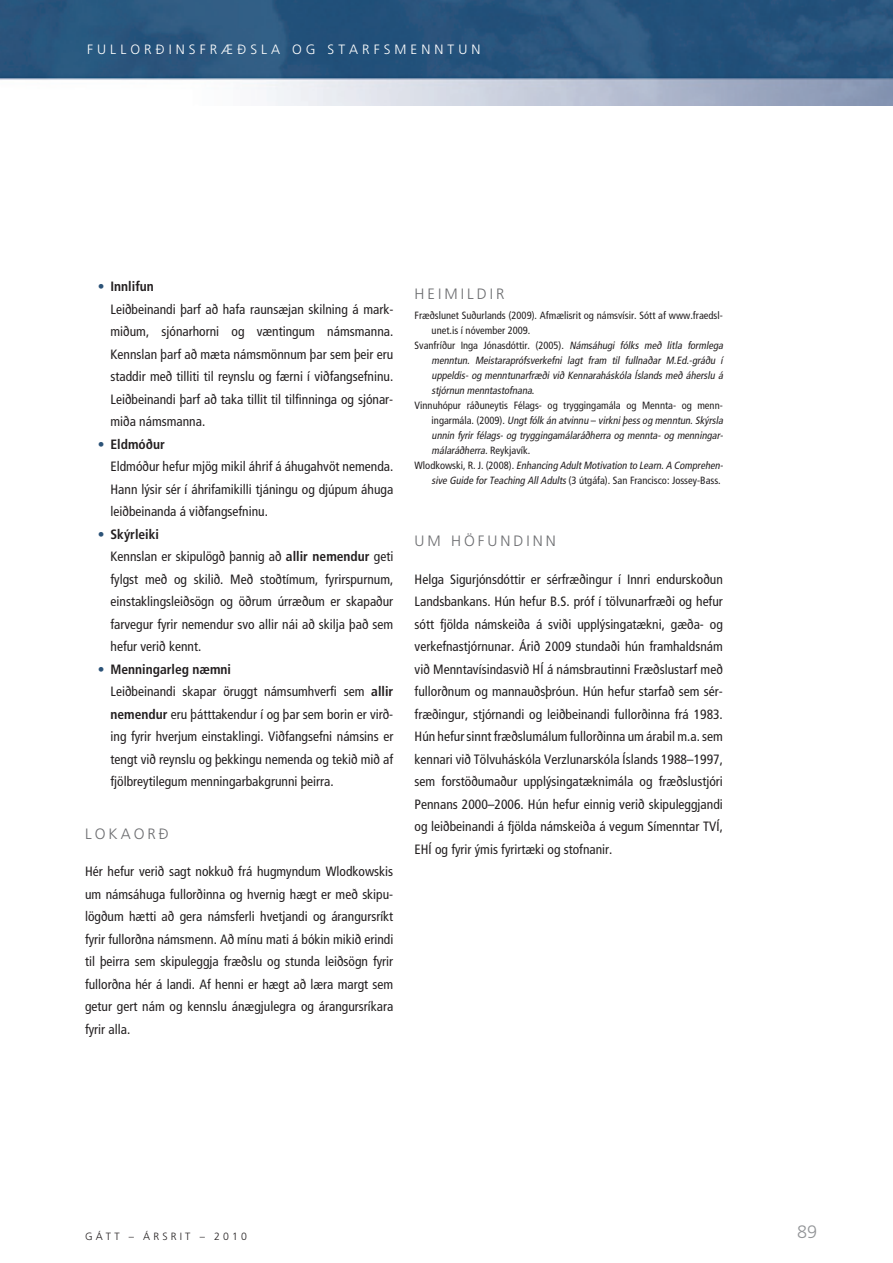
<style>
.page{position:relative;width:893px;height:1263px;background:#fff}
.page>*{position:absolute;margin:0;border:0;box-sizing:border-box;transform-origin:0 0}
.t1{font:300 18px "Frutiger";color:#939598}
.t2{font:300 15px "Frutiger";letter-spacing:.2em;color:#6c6d70}
.t3{font:condensed 13.5px/22.5px "Frutiger";color:#231f20}
.t4{font:300 13.5px "Frutiger";color:#fff}
.t5{font:italic condensed 10.5px "Frutiger";color:#231f20}
.t6{font:condensed 10.5px "Frutiger";color:#231f20}
.t7{font:300 10.5px "Frutiger";letter-spacing:.3em;color:#231f20}
.s1{color:#2c5378}
.s2{font-weight:700}
.s3{font-style:italic}
.s4{font-style:normal}
</style>
<div class="page">
<img style="left:0;top:0;width:893px;height:105px">
<p class="t4" style="left:87px;top:42px;width:21px">F ULL</p>
<p class="t4" style="left:130px;top:42px;width:27px">O RÐINSFRÆÐSLA</p>
<p class="t4" style="left:292px;top:42px;width:49px">O G STARFSMENNTUN</p>
<p class="t3" style="left:111px;top:275px;width:284px;text-indent:-13px"><span class="s1">•</span> <span class="s2">Innlifun<br></span>Leiðbeinandi þarf að hafa raunsæjan skilning á mark&shy;miðum, sjónarhorni og væntingum námsmanna.<br>Kennslan þarf að mæta námsmönnum þar sem þeir eru staddir með tilliti til reynslu og færni í viðfangsefninu.<br>Leiðbeinandi þarf að taka tillit til tilfinninga og sjónar&shy;miða námsmanna.</p>
<p class="t3" style="left:111px;top:433px;width:284px;text-indent:-13px"><span class="s1">•</span> <span class="s2">Eldmóður<br></span>Eldmóður hefur mjög mikil áhrif á áhugahvöt nemenda.<br>Hann lýsir sér í áhrifamikilli tjáningu og djúpum áhuga leiðbeinanda á viðfangsefninu.</p>
<p class="t3" style="left:111px;top:523px;width:284px;text-indent:-13px"><span class="s1">•</span> <span class="s2">Skýrleiki<br></span>Kennslan er skipulögð þannig að <span class="s2">allir nemendur</span> geti fylgst með og skilið. Með stoðtímum, fyrirspurnum, einstaklingsleiðsögn og öðrum úrræðum er skapaður farvegur fyrir nemendur svo allir nái að skilja það sem hefur verið kennt.</p>
<p class="t3" style="left:111px;top:658px;width:284px;text-indent:-13px"><span class="s1">•</span> <span class="s2">Menningarleg næmni<br></span>Leiðbeinandi skapar öruggt námsumhverfi sem <span class="s2">allir nemendur</span> eru þátttakendur í og þar sem borin er virð&shy;ing fyrir hverjum einstaklingi. Viðfangsefni námsins er tengt við reynslu og þekkingu nemenda og tekið mið af fjölbreytilegum menningarbakgrunni þeirra.</p>
<p class="t2" style="left:85px;top:825px;width:74px">LOKA ORÐ</p>
<p class="t3" style="left:85px;top:860px;width:310px;text-align:justify">Hér hefur verið sagt nokkuð frá hugmyndum Wlodkowskis um námsáhuga fullorðinna og hvernig hægt er með skipu&shy;lögðum hætti að gera námsferli hvetjandi og árangursríkt fyrir fullorðna námsmenn. Að mínu mati á bókin mikið erindi til þeirra sem skipuleggja fræðslu og stunda leiðsögn fyrir fullorðna hér á landi. Af henni er hægt að læra margt sem getur gert nám og kennslu ánægjulegra og árangursríkara fyrir alla.</p>
<p class="t2" style="left:415px;top:285px;width:23px">HEIMIL</p>
<p class="t2" style="left:477px;top:285px;width:21px">DIR</p>
<p class="t6" style="left:415px;top:309px;width:310px">Fræðslunet Suðurlands (2009). Afmælisrit og námsvísir. Sótt af www.fraedsl-</p>
<p class="t6" style="left:432px;top:324px;width:100px">unet.is í nóvember 2009.</p>
<p class="t6" style="left:415px;top:339px;width:312px">Svanfríður Inga Jónasdóttir. (2005). <span class="s3">Námsáhugi fólks með litla formlega</span></p>
<p class="t5" style="left:432px;top:354px;width:295px">menntun. Meistaraprófsverkefni lagt fram til fullnaðar M.Ed.-gráðu í</p>
<p class="t5" style="left:432px;top:369px;width:295px">uppeldis- og menntunarfræði við Kennaraháskóla Íslands með áherslu á</p>
<p class="t5" style="left:432px;top:384px;width:104px">stjórnun menntastofnana<span class="s4">.</span></p>
<p class="t6" style="left:415px;top:399px;width:310px">Vinnuhópur ráðuneytis Félags- og tryggingamála og Mennta- og menn-</p>
<p class="t5" style="left:432px;top:414px;width:295px"><span class="s4">i n g a r m á l a . ( 2 0 0 9 ) .</span> Ungtfólk án atvinnu <span class="s4">–</span> virkniþessog menntun.Skýrsla</p>
<p class="t5" style="left:432px;top:429px;width:295px">unnin fyrir félags- og tryggingamálaráðherra og mennta- og menningar-</p>
<p class="t5" style="left:432px;top:444px;width:100px">málaráðherra.<span class="s4">R e y kj a v í k .</span></p>
<p class="t5" style="left:415px;top:459px;width:312px"><span class="s4">W l o d k o w s k i , R . J . ( 2 0 0 8 ) .</span> Enhancing AdultMotivation to Learn.A Comprehen-</p>
<p class="t6" style="left:432px;top:474px;width:291px"><span class="s3">sive Guide forTeaching AllAdults</span>(3 útgáfa). San Francisco: Jossey-Bass.</p>
<p class="t2" style="left:415px;top:533px;width:49px">UM HÖFUN</p>
<p class="t2" style="left:514px;top:533px;width:24px">DINN</p>
<p class="t3" style="left:415px;top:568px;width:310px;text-align:justify">Helga Sigurjónsdóttir er sérfræðingur í Innri endurskoðun Landsbankans. Hún hefur B.S. próf í tölvunarfræði og hefur sótt fjölda námskeiða á sviði upplýsingatækni, gæða- og verkefnastjórnunar. Árið 2009 stundaði hún framhaldsnám við Menntavísindasvið HÍ á námsbrautinni Fræðslustarf með fullorðnum og mannauðsþróun. Hún hefur starfað sem sér&shy;fræðingur, stjórnandi og leiðbeinandi fullorðinna frá 1983.<br>Hún hefur sinnt fræðslumálum fullorðinna um árabil m.a. sem kennari við Tölvuháskóla Verzlunarskóla Íslands 1988–1997, sem forstöðumaður upplýsingatæknimála og fræðslustjóri Pennans 2000–2006. Hún hefur einnig verið skipuleggjandi og leiðbeinandi á fjölda námskeiða á vegum Símenntar TVÍ, EHÍ og fyrir ýmis fyrirtæki og stofnanir.</p>
<p class="t7" style="left:85px;top:1230px;width:29px">GÁTT</p>
<p class="t7" style="left:129px;top:1230px;width:33px">– Á RSRIT</p>
<p class="t7" style="left:200px;top:1230px;width:49px">– 2010</p>
<h1 class="t1" style="left:797px;top:1222px;width:22px">89</h1>
</div>
